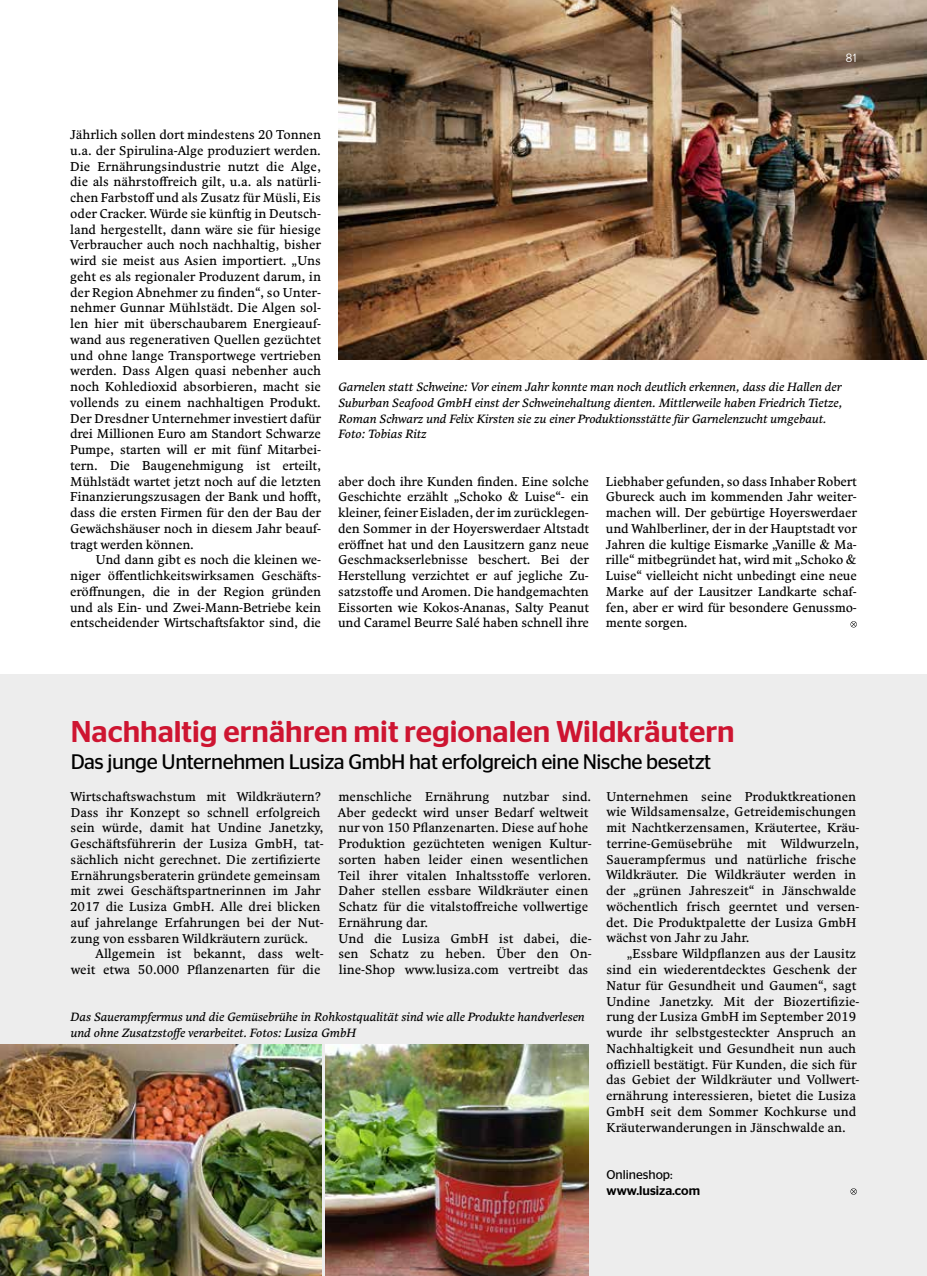
<style>
.page{position:relative;width:927px;height:1276px;background:#fff}
.page>*{position:absolute;margin:0;border:0;box-sizing:border-box;transform-origin:0 0}
.t1{font:500 30px "Stag Sans";color:#ce1531}
.t2{font:21px "Stag Sans";letter-spacing:-.02em;color:#000}
.t3{font:12.75px/15.8px "Comenia Text Pro";color:#000;text-align:justify}
.t4{font:500 12.75px "Stag Sans";color:#000}
.t5{font:12.75px "Stag Sans";color:#000}
.t6{font:italic 12px/15.8px "Comenia Text Pro";color:#000}
.t7{font:12px "Brandon Text";color:#fff}
</style>
<div class="page">
<img style="left:338px;top:0;width:589px;height:360px">
<svg style="left:850px;top:621px;width:7px;height:6px"></svg>
<div style="left:0;top:675px;width:927px;height:601px;background:#ededed"></div>
<svg style="left:850px;top:1188px;width:7px;height:6px"></svg>
<img style="left:0;top:1044px;width:321px;height:232px">
<img style="left:325px;top:1044px;width:264px;height:232px">
<p class="t7" style="left:846px;top:49px;width:13px">81</p>
<p class="t3" style="left:70px;top:127px;width:252px">Jährlich sollen dort mindestens 20 Tonnen u.a. der Spirulina-Alge produziert werden.<br>Die Ernährungsindustrie nutzt die Alge, die als nährstoffreich gilt, u.a. als natürli&shy;chen Farbstoff und als Zusatz für Müsli, Eis oder Cracker. Würde sie künftig in Deutsch&shy;land hergestellt, dann wäre sie für hiesige Verbraucher auch noch nachhaltig, bisher wird sie meist aus Asien importiert. „Uns geht es als regionaler Produzent darum, in der Region Abnehmer zu finden“, so Unter&shy;nehmer Gunnar Mühlstädt. Die Algen sol&shy;len hier mit überschaubarem Energieauf&shy;wand aus regenerativen Quellen gezüchtet und ohne lange Transportwege vertrieben werden. Dass Algen quasi nebenher auch noch Kohledioxid absorbieren, macht sie vollends zu einem nachhaltigen Produkt.<br>Der Dresdner Unternehmer investiert dafür drei Millionen Euro am Standort Schwarze Pumpe, starten will er mit fünf Mitarbei&shy;tern. Die Baugenehmigung ist erteilt, Mühlstädt wartet jetzt noch auf die letzten Finanzierungszusagen der Bank und hofft, dass die ersten Firmen für den der Bau der Gewächshäuser noch in diesem Jahr beauf&shy;tragt werden können.</p>
<p class="t3" style="left:70px;top:552px;width:252px;text-indent:26px">Und dann gibt es noch die kleinen we&shy;niger öffentlichkeitswirksamen Geschäfts&shy;eröffnungen, die in der Region gründen und als Ein- und Zwei-Mann-Betriebe kein entscheidender Wirtschaftsfaktor sind, die</p>
<p class="t6" style="left:338px;top:379px;width:506px">Garnelen statt Schweine: Vor einem Jahr konnte man noch deutlich erkennen, dass die Hallen der Suburban Seafood GmbH einst der Schweinehaltung dienten. Mittlerweile haben Friedrich Tietze, Roman Schwarz und Felix Kirsten sie zu einer Produktionsstätte für Garnelenzucht umgebaut.<br>Foto: Tobias Ritz</p>
<p class="t3" style="left:338px;top:474px;width:252px">aber doch ihre Kunden finden. Eine solche Geschichte erzählt „Schoko &amp; Luise“- ein kleiner, feiner Eisladen, der im zurücklegen&shy;den Sommer in der Hoyerswerdaer Altstadt eröffnet hat und den Lausitzern ganz neue Geschmackserlebnisse beschert. Bei der Herstellung verzichtet er auf jegliche Zu&shy;satzstoffe und Aromen. Die handgemachten Eissorten wie Kokos-Ananas, Salty Peanut und Caramel Beurre Salé haben schnell ihre</p>
<p class="t3" style="left:606px;top:474px;width:252px">Liebhaber gefunden, so dass Inhaber Robert Gbureck auch im kommenden Jahr weiter&shy;machen will. Der gebürtige Hoyerswerdaer und Wahlberliner, der in der Hauptstadt vor Jahren die kultige Eismarke „Vanille &amp; Ma&shy;rille“ mitbegründet hat, wird mit „Schoko &amp; Luise“ vielleicht nicht unbedingt eine neue Marke auf der Lausitzer Landkarte schaf&shy;fen, aber er wird für besondere Genussmo&shy;mente sorgen.</p>
<h1 class="t1" style="left:71px;top:714px;width:665px">Nachhaltig ernähren mit regionalen Wildkräutern</h1>
<h2 class="t2" style="left:71px;top:750px;width:642px">Das junge Unternehmen Lusiza GmbH hat erfolgreich eine Nische besetzt</h2>
<p class="t3" style="left:338px;top:789px;width:255px;text-align:left">menschliche Ernährung nutzbar sind.<br>Aber gedeckt wird unser Bedarf weltweit nur von 150 Pflanzenarten. Diese auf hohe Produktion gezüchteten wenigen Kultur&shy;sorten haben leider einen wesentlichen Teil ihrer vitalen Inhaltsstoffe verloren.<br>Daher stellen essbare Wildkräuter einen Schatz für die vitalstoffreiche vollwertige Ernährung dar.<br>Und die Lusiza GmbH ist dabei, die&shy;sen Schatz zu heben. Über den On&shy;line-Shop www.lusiza.com vertreibt das</p>
<p class="t3" style="left:606px;top:789px;width:255px;text-align:left">Unternehmen seine Produktkreationen wie Wildsamensalze, Getreidemischungen mit Nachtkerzensamen, Kräutertee, Kräu&shy;terrine-Gemüsebrühe mit Wildwurzeln, Sauerampfermus und natürliche frische Wildkräuter. Die Wildkräuter werden in der „grünen Jahreszeit“ in Jänschwalde wöchentlich frisch geerntet und versen&shy;det. Die Produktpalette der Lusiza GmbH wächst von Jahr zu Jahr.</p>
<p class="t3" style="left:70px;top:789px;width:255px;text-align:left">Wirtschaftswachstum mit Wildkräutern?<br>Dass ihr Konzept so schnell erfolgreich sein würde, damit hat Undine Janetzky, Geschäftsführerin der Lusiza GmbH, tat&shy;sächlich nicht gerechnet. Die zertifizierte Ernährungsberaterin gründete gemeinsam mit zwei Geschäftspartnerinnen im Jahr 2017 die Lusiza GmbH. Alle drei blicken auf jahrelange Erfahrungen bei der Nut&shy;zung von essbaren Wildkräutern zurück.</p>
<p class="t3" style="left:71px;top:946px;width:255px;text-align:right">Allgemein ist bekannt, dass welt&shy;weit etwa 50.000 Pflanzenarten für die</p>
<p class="t3" style="left:606px;top:946px;width:255px;text-align:left;text-indent:21px">„Essbare Wildpflanzen aus der Lausitz sind ein wiederentdecktes Geschenk der Natur für Gesundheit und Gaumen“, sagt Undine Janetzky. Mit der Biozertifizie&shy;rung der Lusiza GmbH im September 2019 wurde ihr selbstgesteckter Anspruch an Nachhaltigkeit und Gesundheit nun auch offiziell bestätigt. Für Kunden, die sich für das Gebiet der Wildkräuter und Vollwert&shy;ernährung interessieren, bietet die Lusiza GmbH seit dem Sommer Kochkurse und Kräuterwanderungen in Jänschwalde an.</p>
<p class="t5" style="left:606px;top:1167px;width:68px">Onlineshop:</p>
<p class="t4" style="left:607px;top:1182px;width:95px">www.lusiza.com</p>
<p class="t6" style="left:71px;top:1009px;width:516px">Das Sauerampfermus und die Gemüsebrühe in Rohkostqualität sind wie alle Produkte handverlesen und ohne Zusatzstoffe verarbeitet. Fotos: Lusiza GmbH</p>
</div>
